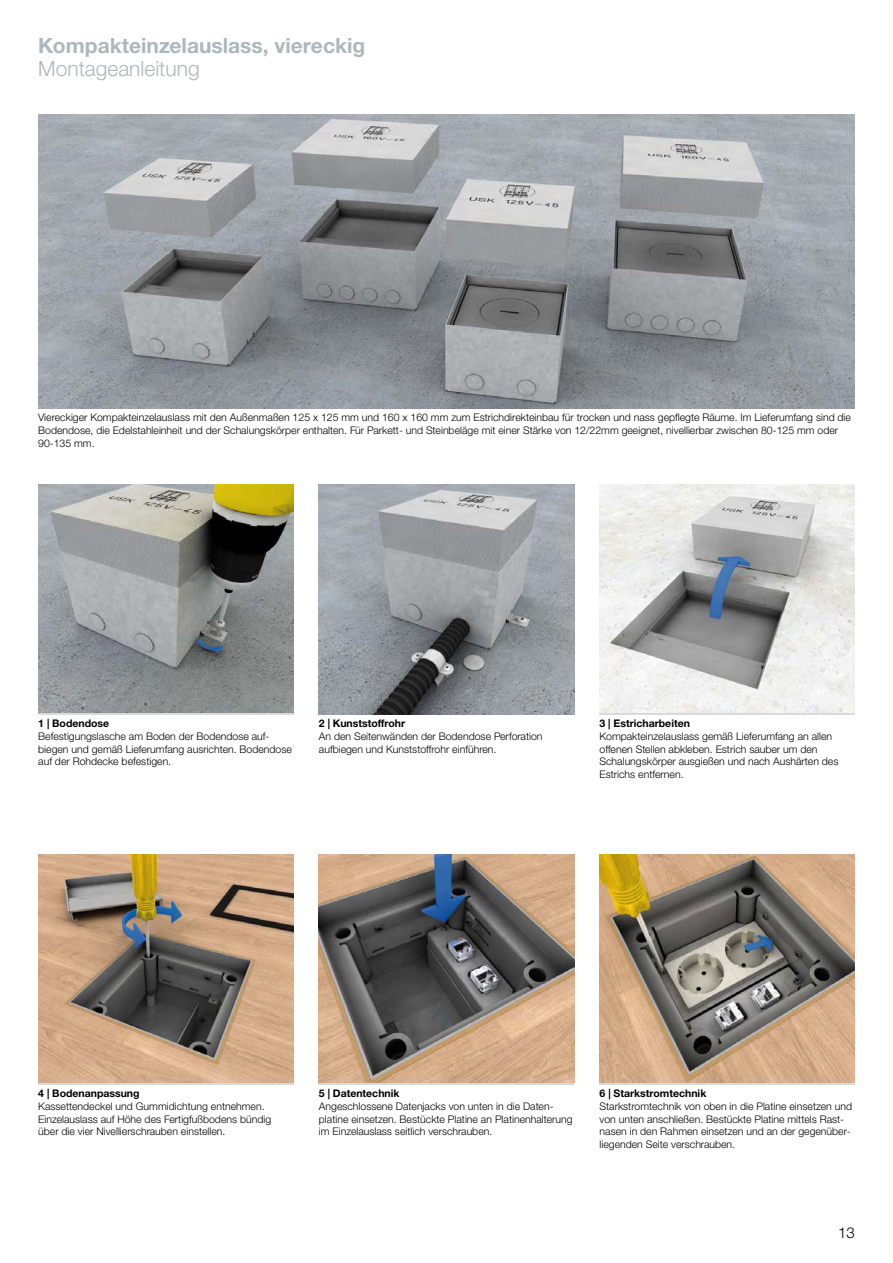
<style>
.page{position:relative;width:893px;height:1263px;background:#fff}
.page>*{position:absolute;margin:0;border:0;box-sizing:border-box;transform-origin:0 0}
.t1{font:700 21px "Helvetica Neue LTW1 G";color:#adb7bc}
.t2{font:300 21px "Helvetica Neue LTW1 G";color:#adb7bc}
.t3{font:300 15px "Helvetica Neue LTW1 G";color:#000}
.t4{font:300 10.5px/12.8px "Helvetica Neue LTW1 G";color:#000}
.t5{font:700 10.5px "Helvetica Neue LTW1 G";color:#000}
</style>
<div class="page">
<img style="left:600px;top:855px;width:255px;height:227px">
<img style="left:319px;top:855px;width:255px;height:227px">
<img style="left:38px;top:855px;width:255px;height:227px">
<img style="left:600px;top:485px;width:255px;height:227px">
<img style="left:319px;top:485px;width:255px;height:229px">
<img style="left:38px;top:485px;width:255px;height:228px">
<img style="left:38px;top:115px;width:817px;height:293px">
<h1 class="t1" style="left:38px;top:33px;width:329px">Kompakteinzelauslass, viereckig</h1>
<h1 class="t2" style="left:38px;top:55px;width:163px">Montageanleitung</h1>
<p class="t4" style="left:38px;top:411px;width:814px">Viereckiger Kompakteinzelauslass mit den Außenmaßen 125 x 125 mm und 160 x 160 mm zum Estrichdirekteinbau für trocken und nass gepflegte Räume. Im Lieferumfang sind die<br>Bodendose, die Edelstahleinheit und der Schalungskörper enthalten. Für Parkett- und Steinbeläge mit einer Stärke von 12/22mm geeignet, nivellierbar zwischen 80-125 mm oder<br>90-135 mm.</p>
<p class="t5" style="left:38px;top:717px;width:72px">1 | Bodendose</p>
<p class="t4" style="left:38px;top:730px;width:255px">Befestigungslasche am Boden der Bodendose auf&shy;biegen und gemäß Liefer umfang ausrichten. Bodendose auf der Rohdecke befestigen.</p>
<p class="t5" style="left:319px;top:717px;width:88px">2 | Kunststoffrohr</p>
<p class="t4" style="left:319px;top:730px;width:225px">An den Seitenwänden der Bodendose Perforation aufbiegen und Kunststoffrohr einführen.</p>
<p class="t5" style="left:600px;top:717px;width:92px">3 | Estricharbeiten</p>
<p class="t4" style="left:600px;top:730px;width:240px">Kompakteinzelauslass gemäß Lieferumfang an allen offenen Stellen abkleben. Estrich sauber um den Schalungskörper ausgießen und nach Aushärten des Estrichs entfernen.</p>
<p class="t5" style="left:38px;top:1087px;width:103px">4 | Bodenanpassung</p>
<p class="t4" style="left:38px;top:1100px;width:234px">Kassettendeckel und Gummidichtung entnehmen.<br>Einzelauslass auf Höhe des Fertigfußbodens bündig über die vier Nivellierschrauben einstellen.</p>
<p class="t5" style="left:319px;top:1087px;width:82px">5 | Datentechnik</p>
<p class="t4" style="left:319px;top:1100px;width:255px">Angeschlossene Datenjacks von unten in die Daten&shy;platine einsetzen. Bestückte Platine an Platinenhalterung im Einzelauslass seitlich verschrauben.</p>
<p class="t5" style="left:600px;top:1087px;width:108px">6 | Starkstromtechnik</p>
<p class="t4" style="left:600px;top:1100px;width:254px">Starkstromtechnik von oben in die Platine einsetzen und von unten anschließen. Bestückte Platine mittels Rast&shy;nasen in den Rahmen einsetzen und an der gegenüber&shy;liegenden Seite verschrauben.</p>
<h2 class="t3" style="left:838px;top:1223px;width:18px">13</h2>
</div>
